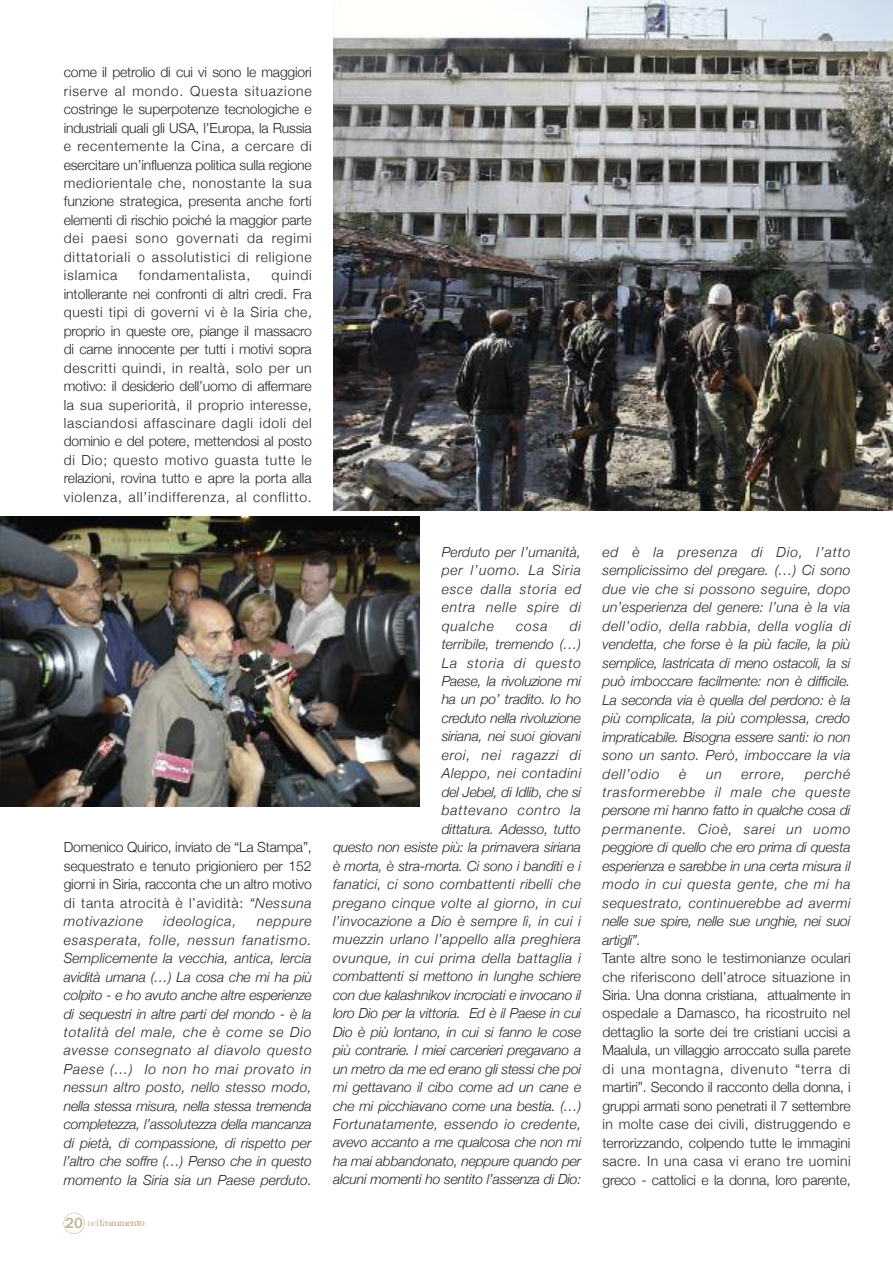
<style>
.page{position:relative;width:893px;height:1263px;background:#fff}
.page>*{position:absolute;margin:0;border:0;box-sizing:border-box;transform-origin:0 0}
.t1{font:italic 300 13.95px/18.5px "Helvetica Neue";letter-spacing:-.01em;color:#272627;text-align:justify}
.t2{font:300 13.95px/18.5px "Helvetica Neue";letter-spacing:.045em;color:#272627;text-align:justify}
.t3{font:italic 300 13.95px "Helvetica Neue";letter-spacing:.06em;color:#272627}
.t4{font:700 10.95px "Democratica";letter-spacing:-.1em;color:#c0b08e}
.s1{font-style:italic}
.s2{font-family:"Franklin Gothic";font-weight:500;font-size:15px}
.s3{font-weight:400}
</style>
<div class="page">
<div style="left:63px;top:1213px;width:22px;height:21px;border:1px solid #c0b08e;border-radius:50%"></div>
<img style="left:333px;top:0;width:560px;height:510px">
<img style="left:0;top:517px;width:419px;height:289px">
<p class="t2" style="left:64px;top:63px;width:250px">come il petrolio di cui vi sono le maggiori riserve al mondo. Questa situazione costringe le superpotenze tecnologiche e industriali quali gli USA, l’Europa, la Russia e recentemente la Cina, a cercare di esercitare un’influenza politica sulla regione mediorientale che, nonostante la sua funzione strategica, presenta anche forti elementi di rischio poiché la maggior parte dei paesi sono governati da regimi dittatoriali o assolutistici di religione islamica</p>
<p class="t2" style="left:64px;top:266px;width:250px;text-indent:208px">quindi intollerante nei confronti di altri credi. Fra questi tipi di governi vi è la Siria che, proprio in queste ore, piange il massacro di carne innocente per tutti i motivi sopra descritti quindi, in realtà, solo per un motivo: il desiderio dell’uomo di affermare la sua superiorità, il proprio interesse, lasciandosi affascinare dagli idoli del dominio e del potere, mettendosi al posto di Dio; questo motivo guasta tutte le relazioni, rovina tutto e apre la porta alla violenza, all’indifferenza, al conflitto.</p>
<p class="t2" style="left:139px;top:266px;width:113px">fondamentalista,</p>
<p class="t2" style="left:64px;top:838px;width:250px">Domenico Quirico, inviato de “La Stampa”, sequestrato e tenuto prigioniero per 152 giorni in Siria, racconta che un altro motivo di tanta atrocità è l’avidità: <span class="s1">“Nessuna motivazione</span></p>
<p class="t3" style="left:164px;top:913px;width:74px">ideologica,</p>
<p class="t1" style="left:64px;top:912px;width:250px;text-indent:193px">neppure esasperata, folle, nessun fanatismo.<br>Semplicemente la vecchia, antica, lercia avidità umana (…) La cosa che mi ha più colpito - e ho avuto anche altre esperienze di sequestri in altre parti del mondo - è la totalità del male, che è come se Dio avesse consegnato al diavolo questo Paese (…) Io non ho mai provato in nessun altro posto, nello stesso modo, nella stessa misura, nella stessa tremenda completezza, l’assolutezza della mancanza di pietà, di compassione, di rispetto per l’altro che soffre (…) Penso che in questo momento la Siria sia un Paese perduto.</p>
<p class="t4" style="left:65px;top:1218px;width:81px"><span class="s2">20</span> <span class="s3">nel</span>frammento</p>
<p class="t1" style="left:442px;top:542px;width:141px">Perduto per l’umanità, per l’uomo. La Siria esce dalla storia ed entra nelle spire di qualche</p>
<p class="t1" style="left:333px;top:616px;width:250px;text-align:right">di<br>terribile, tremendo (…)<br>La storia di questo<br>Paese, la rivoluzione mi<br>ha un po’ tradito. Io ho<br>creduto nella rivoluzione<br>siriana, nei suoi giovani<br>eroi, nei ragazzi di<br>Aleppo, nei contadini<br>del Jebel, di Idlib, che si<br>battevano contro la<br>dittatura. Adesso, tutto<br>questo non esiste più: la primavera siriana è morta, è stra-morta. Ci sono i banditi e i fanatici, ci sono combattenti ribelli che pregano cinque volte al giorno, in cui l’invocazione a Dio è sempre lì, in cui i muezzin urlano l’appello alla preghiera ovunque, in cui prima della battaglia i combattenti si mettono in lunghe schiere con due kalashnikov incrociati e invocano il loro Dio per la vittoria. Ed è il Paese in cui Dio è più lontano, in cui si fanno le cose più contrarie. I miei carcerieri pregavano a un metro da me ed erano gli stessi che poi mi gettavano il cibo come ad un cane e che mi picchiavano come una bestia. (…)<br>Fortunatamente, essendo io credente, avevo accanto a me qualcosa che non mi ha mai abbandonato, neppure quando per alcuni momenti ho sentito l’assenza di Dio:</p>
<p class="t1" style="left:516px;top:616px;width:33px">cosa</p>
<p class="t1" style="left:602px;top:543px;width:250px">ed è la presenza di Dio, l’atto semplicissimo del pregare. (…) Ci sono due vie che si possono seguire, dopo un’esperienza del genere: l’una è la via dell’odio, della rabbia, della voglia di vendetta, che forse è la più facile, la più semplice, lastricata di meno ostacoli, la si può imboccare facilmente: non è difficile.<br>La seconda via è quella del perdono: è la più complicata, la più complessa, credo impraticabile. Bisogna essere santi: io non sono un santo. Però, imboccare la via dell’odio</p>
<p class="t1" style="left:602px;top:764px;width:250px;text-indent:202px">perché trasformerebbe il male che queste persone mi hanno fatto in qualche cosa di permanente. Cioè, sarei un uomo peggiore di quello che ero prima di questa esperienza e sarebbe in una certa misura il modo in cui questa gente, che mi ha sequestrato, continuerebbe ad avermi nelle sue spire, nelle sue unghie, nei suoi artigli”.</p>
<p class="t2" style="left:602px;top:948px;width:250px">Tante altre sono le testimonianze oculari che riferiscono dell’atroce situazione in Siria. Una donna cristiana, attualmente in ospedale a Damasco, ha ricostruito nel dettaglio la sorte dei tre cristiani uccisi a Maalula, un villaggio arroccato sulla parete di una montagna, divenuto “terra di martiri”. Secondo il racconto della donna, i gruppi armati sono penetrati il 7 settembre in molte case dei civili, distruggendo e terrorizzando, colpendo tutte le immagini sacre. In una casa vi erano tre uomini greco - cattolici e la donna, loro parente,</p>
<p class="t1" style="left:679px;top:764px;width:9px">è</p>
<p class="t1" style="left:706px;top:764px;width:17px">un</p>
<p class="t1" style="left:741px;top:764px;width:45px">errore,</p>
</div>
